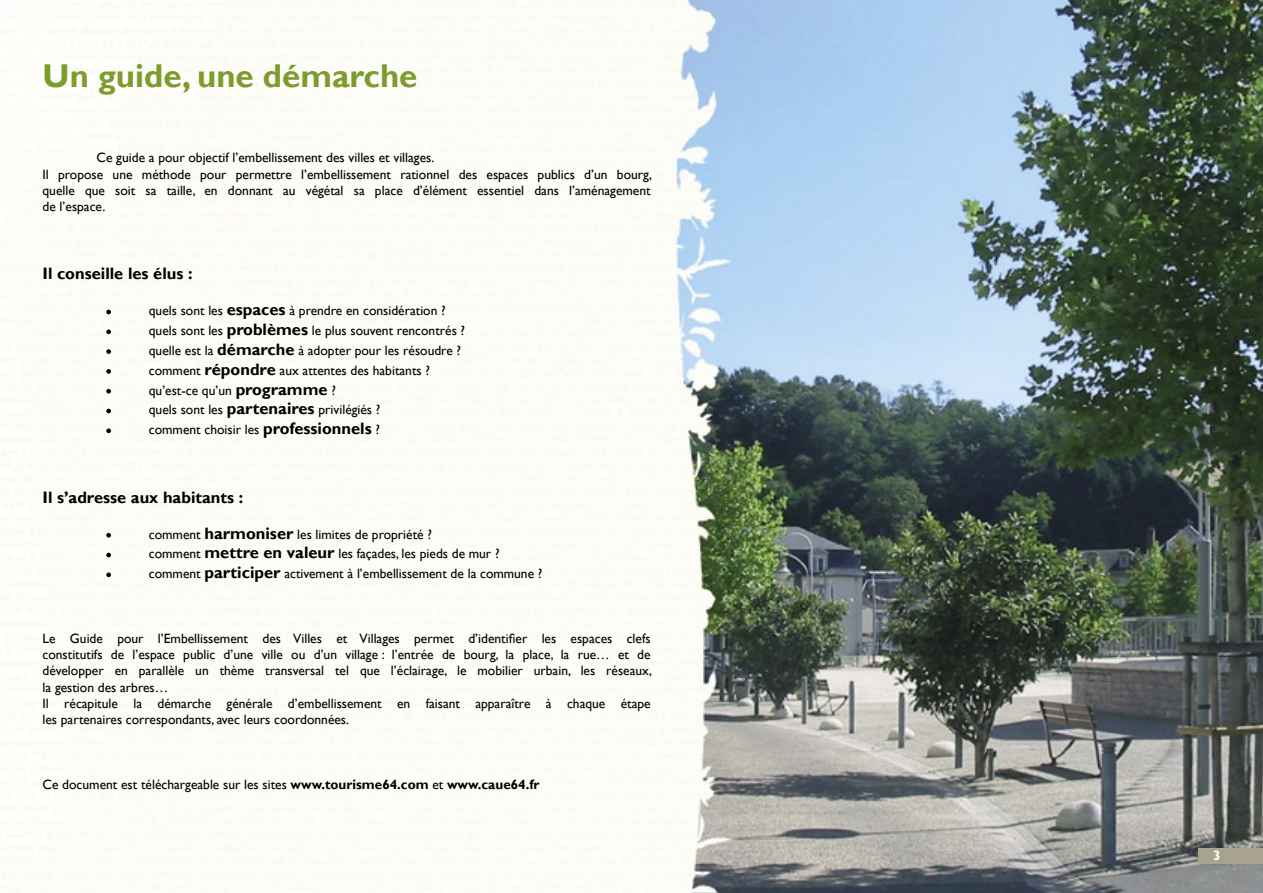
<style>
.page{position:relative;width:1263px;height:893px;background:#fff}
.page>*{position:absolute;margin:0;border:0;box-sizing:border-box;transform-origin:0 0}
.t1{font:700 33px "Gill Sans";color:#7e9c2d}
.t2{font:700 16.5px "Gill Sans";color:#000}
.t3{font:13.5px/16.2px "Gill Sans";color:#000}
.t4{font:700 13.5px "Gill Sans";color:#fff}
.s1{font-weight:700;font-size:16.5px}
.s2{font-weight:700}
</style>
<div class="page">
<img style="left:0;top:0;width:1263px;height:893px">
<div style="left:1198px;top:848px;width:65px;height:15px;background:#a8a38f"></div>
<svg style="left:106px;top:310px;width:5px;height:4px"></svg>
<svg style="left:106px;top:329px;width:5px;height:5px"></svg>
<svg style="left:106px;top:349px;width:5px;height:5px"></svg>
<svg style="left:106px;top:369px;width:5px;height:5px"></svg>
<svg style="left:106px;top:389px;width:5px;height:5px"></svg>
<svg style="left:106px;top:409px;width:5px;height:4px"></svg>
<svg style="left:106px;top:428px;width:5px;height:5px"></svg>
<svg style="left:106px;top:533px;width:5px;height:5px"></svg>
<svg style="left:106px;top:553px;width:5px;height:4px"></svg>
<svg style="left:106px;top:572px;width:5px;height:5px"></svg>
<h1 class="t1" style="left:43px;top:56px;width:376px">Un guide, une démarche</h1>
<p class="t3" style="left:43px;top:150px;width:611px;text-indent:54px">Ce guide a pour objectif l’embellissement des villes et villages.<br>Il propose une méthode pour permettre l’embellissement rationnel des espaces publics d’un bourg, quelle que soit sa taille, en donnant au végétal sa place d’élément essentiel dans l’aménagement de l’espace.</p>
<p class="t2" style="left:43px;top:264px;width:152px">Il conseille les élus :</p>
<p class="t3" style="left:149px;top:301px;width:318px;line-height:19.8px">quels sont les <span class="s1">espaces</span> à prendre en considération ? quels sont les <span class="s1">problèmes</span> le plus souvent rencontrés ? quelle est la <span class="s1">démarche</span> à adopter pour les résoudre ? comment <span class="s1">répondre</span> aux attentes des habitants ? qu’est-ce qu’un <span class="s1">programme</span> ?<br>quels sont les <span class="s1">partenaires</span> privilégiés ?<br>comment choisir les <span class="s1">professionnels</span> ?</p>
<p class="t2" style="left:43px;top:487px;width:202px">Il s’adresse aux habitants :</p>
<p class="t3" style="left:149px;top:524px;width:395px;line-height:19.8px">comment <span class="s1">harmoniser</span> les limites de propriété ?<br>comment <span class="s1">mettre en valeur</span> les façades, les pieds de mur ? comment <span class="s1">participer</span> activement à l’embellissement de la commune ?</p>
<p class="t3" style="left:43px;top:631px;width:611px">Le Guide pour l’Embellissement des Villes et Villages permet d’identifier les espaces clefs constitutifs de l’espace public d’une ville ou d’un village : l’entrée de bourg, la place, la rue… et de développer en parallèle un thème transversal tel que l’éclairage, le mobilier urbain, les réseaux, la gestion des arbres…<br>Il récapitule la démarche générale d’embellissement en faisant apparaître à chaque étape les partenaires correspondants, avec leurs coordonnées.</p>
<p class="t3" style="left:43px;top:776px;width:498px">Ce document est téléchargeable sur les sites <span class="s2">www.tourisme64.com</span> et <span class="s2">www.caue64.fr</span></p>
<p class="t4" style="left:1213px;top:848px;width:9px">3</p>
</div>
